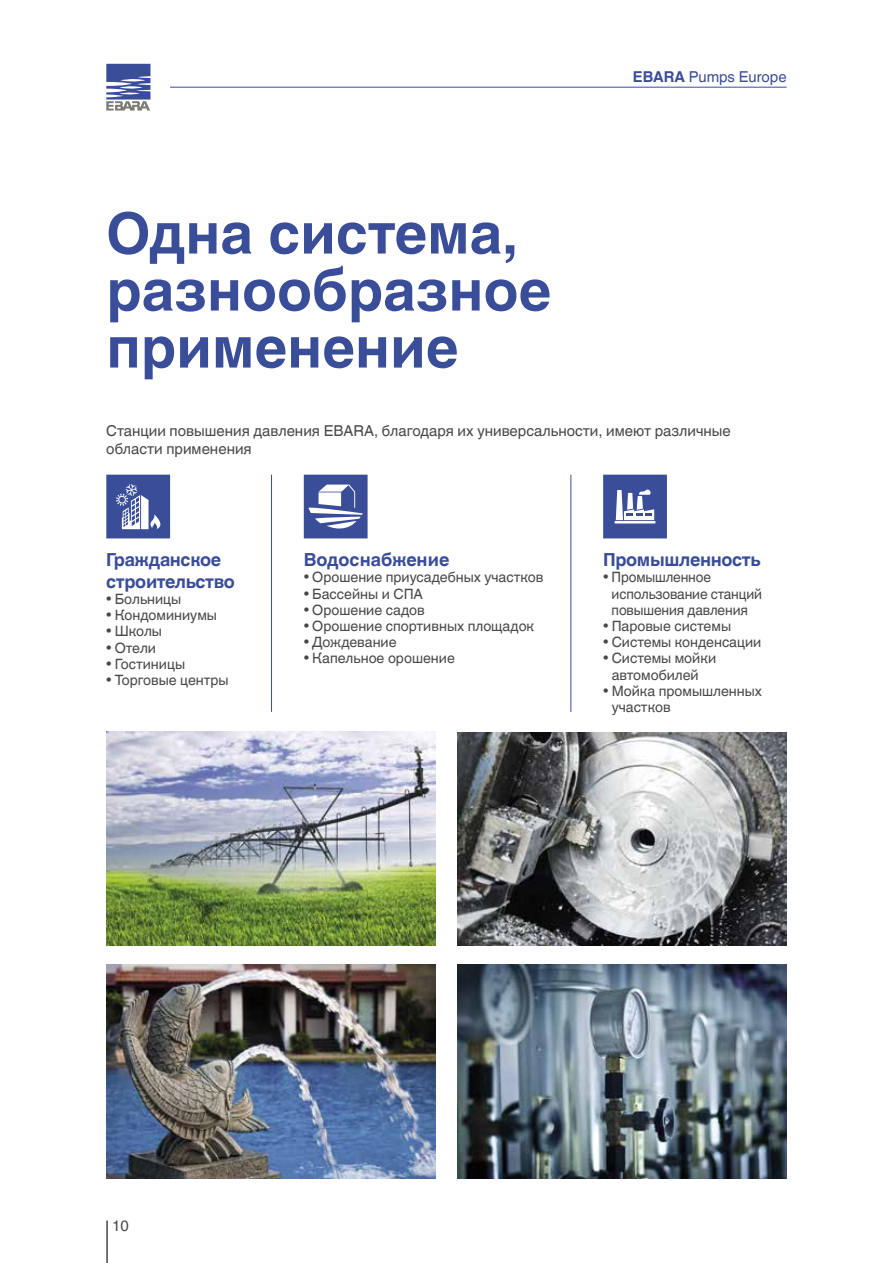
<style>
.page{position:relative;width:893px;height:1263px;background:#fff}
.page>*{position:absolute;margin:0;border:0;box-sizing:border-box;transform-origin:0 0}
.t1{font:700 57px/57px "Helvetica World";color:#3a4d98}
.t2{font:700 18px/21.6px "Helvetica World";letter-spacing:-.02em;color:#3a4d98}
.t3{font:700 18px "Helvetica World";color:#3a4d98}
.t4{font:15px/18px "Helvetica World";color:#484848}
.t5{font:15px "Helvetica World";color:#3a4d98}
.t6{font:14.25px/16.2px "Helvetica World";color:#484848}
.s1{font-weight:700}
.s2{font-family:"Rockwell";font-weight:700}
</style>
<div class="page">
<hr style="left:106px;top:1220px;width:2px;height:43px;background:#484848">
<svg style="left:106px;top:64px;width:44px;height:47px;background:#7682ae"></svg>
<hr style="left:170px;top:87px;width:617px;height:1px;background:#3a4d98">
<svg style="left:106px;top:475px;width:64px;height:63px;background:#5b6ba9"></svg>
<img style="left:457px;top:964px;width:330px;height:214px">
<img style="left:106px;top:731px;width:330px;height:215px">
<img style="left:106px;top:964px;width:330px;height:214px">
<img style="left:457px;top:732px;width:329px;height:214px">
<svg style="left:603px;top:475px;width:64px;height:63px;background:#5d6caa"></svg>
<svg style="left:304px;top:475px;width:64px;height:63px"></svg>
<hr style="left:271px;top:475px;width:1px;height:237px;background:#3a4d98">
<hr style="left:570px;top:475px;width:1px;height:237px;background:#3a4d98">
<h1 class="t1" style="left:106px;top:205px;width:446px">Одна система, разнообразное применение</h1>
<p class="t5" style="left:633px;top:68px;width:155px"><span class="s1">EBARA</span> Pumps Europe</p>
<p class="t4" style="left:106px;top:422px;width:626px">Станции повышения давления EBARA, благодаря их универсальности, имеют различные области применения</p>
<p class="t2" style="left:106px;top:549px;width:130px">Гражданское строительство</p>
<p class="t6" style="left:106px;top:591px;width:77px"><span class="s2">•</span> Больницы</p>
<p class="t6" style="left:106px;top:607px;width:112px"><span class="s2">•</span> Кондоминиумы</p>
<p class="t6" style="left:106px;top:623px;width:57px"><span class="s2">•</span> Школы</p>
<p class="t6" style="left:106px;top:640px;width:51px"><span class="s2">•</span> Отели</p>
<p class="t6" style="left:106px;top:656px;width:80px"><span class="s2">•</span> Гостиницы</p>
<p class="t6" style="left:106px;top:672px;width:124px"><span class="s2">•</span> Торговые центры</p>
<p class="t3" style="left:304px;top:549px;width:147px">Водоснабжение</p>
<p class="t6" style="left:304px;top:569px;width:241px"><span class="s2">•</span> Орошение приусадебных участков</p>
<p class="t6" style="left:304px;top:586px;width:121px"><span class="s2">•</span> Бассейны и СПА</p>
<p class="t6" style="left:304px;top:602px;width:122px"><span class="s2">•</span> Орошение садов</p>
<p class="t6" style="left:304px;top:618px;width:232px"><span class="s2">•</span> Орошение спортивных площадок</p>
<p class="t6" style="left:304px;top:634px;width:94px"><span class="s2">•</span> Дождевание</p>
<p class="t6" style="left:304px;top:650px;width:153px"><span class="s2">•</span> Капельное орошение</p>
<p class="t2" style="left:603px;top:549px;width:159px">Промышленность</p>
<p class="t6" style="left:612px;top:569px;width:152px;text-indent:-9px"><span class="s2">•</span> Промышленное использование станций повышения давления</p>
<p class="t6" style="left:603px;top:618px;width:129px"><span class="s2">•</span> Паровые системы</p>
<p class="t6" style="left:603px;top:634px;width:160px"><span class="s2">•</span> Системы конденсации</p>
<p class="t6" style="left:612px;top:650px;width:106px;text-indent:-9px"><span class="s2">•</span> Системы мойки автомобилей</p>
<p class="t6" style="left:612px;top:683px;width:152px;text-indent:-9px"><span class="s2">•</span> Мойка промышленных участков</p>
<p class="t4" style="left:112px;top:1217px;width:18px">10</p>
</div>
